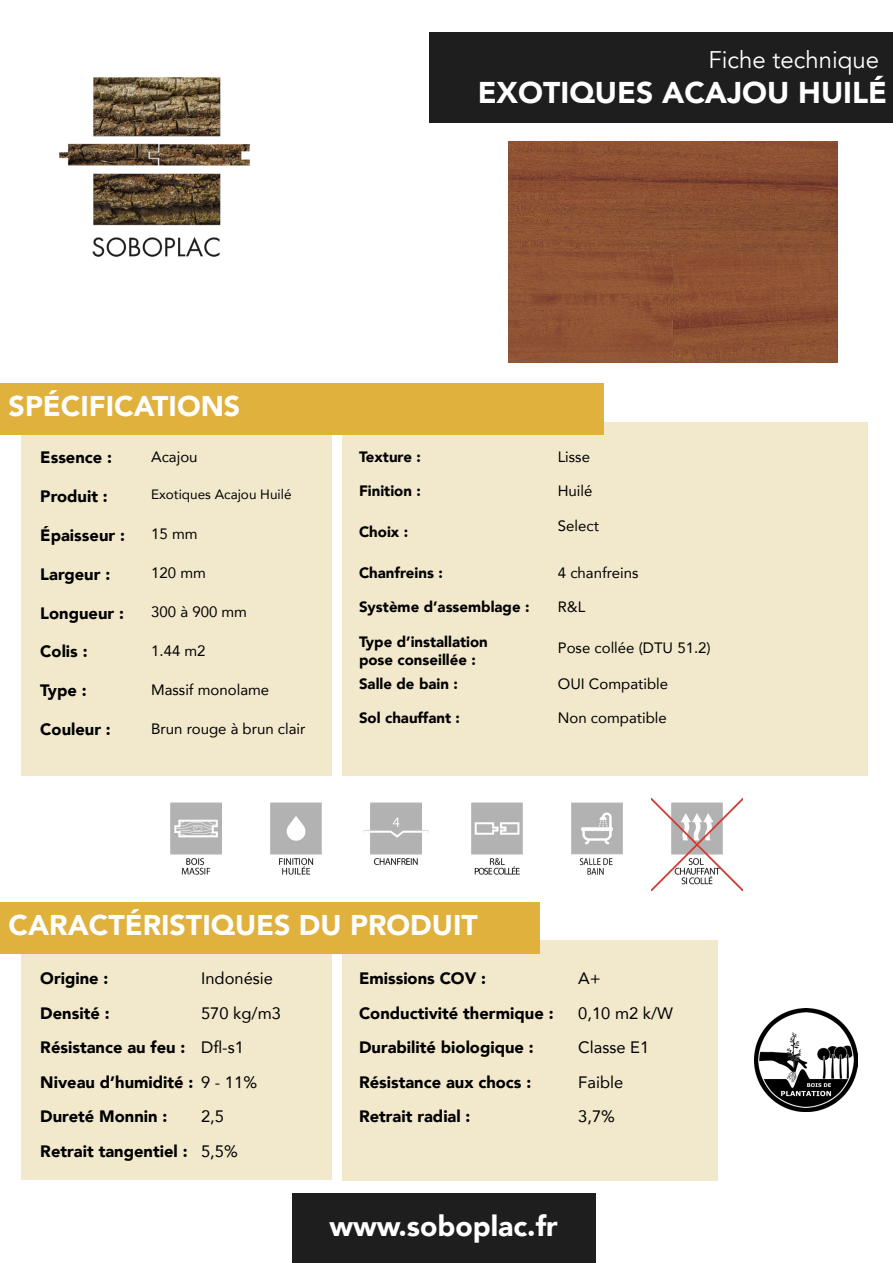
<style>
.page{position:relative;width:893px;height:1263px;background:#fff}
.page>*{position:absolute;margin:0;border:0;box-sizing:border-box;transform-origin:0 0}
.t1{font:900 36px "Avenir";color:#fff}
.t2{font:900 30px "Avenir";color:#fff}
.t3{font:900 28.5px "Avenir";color:#fff}
.t4{font:24px "Avenir";color:#fff}
.t5{font:900 16.5px "Avenir";color:#000}
.t6{font:16.5px "Avenir";color:#000}
.t7{font:15px "Avenir";color:#000}
.t8{font:900 15px "Avenir";color:#000}
.t9{font:13.5px "Avenir";color:#000}
</style>
<div class="page">
<div style="left:342px;top:940px;width:376px;height:240px;background:#f2e9cc"></div>
<img style="left:754px;top:1008px;width:103px;height:103px">
<img style="left:270px;top:802px;width:52px;height:73px">
<img style="left:471px;top:802px;width:52px;height:73px">
<div style="left:21px;top:954px;width:311px;height:226px;background:#f2e9cc"></div>
<div style="left:342px;top:422px;width:526px;height:354px;background:#f2e9cc"></div>
<div style="left:21px;top:431px;width:311px;height:345px;background:#f2e9cc"></div>
<div style="left:430px;top:32px;width:463px;height:91px;background:#1e1e1f"></div>
<img style="left:508px;top:142px;width:330px;height:220px">
<img style="left:59px;top:77px;width:191px;height:180px">
<div style="left:0;top:383px;width:604px;height:52px;background:#e0b13c"></div>
<div style="left:0;top:902px;width:539px;height:52px;background:#e0b13c"></div>
<img style="left:363px;top:802px;width:66px;height:64px">
<img style="left:571px;top:802px;width:52px;height:73px">
<img style="left:170px;top:802px;width:52px;height:73px">
<div style="left:292px;top:1193px;width:303px;height:70px;background:#1e1e1f"></div>
<img style="left:651px;top:798px;width:92px;height:92px">
<p class="t4" style="left:708px;top:45px;width:172px">Fiche technique</p>
<p class="t2" style="left:478px;top:67px;width:411px">EXOTIQUES ACAJOU HUILÉ</p>
<h1 class="t1" style="left:558px;top:60px;width:299px">O’TANTIK Atelier</h1>
<p class="t3" style="left:9px;top:382px;width:233px">SPÉCIFICATIONS</p>
<p class="t5" style="left:40px;top:443px;width:73px">Essence :</p>
<p class="t5" style="left:40px;top:482px;width:69px">Produit :</p>
<p class="t5" style="left:40px;top:521px;width:86px">Épaisseur :</p>
<p class="t5" style="left:40px;top:560px;width:71px">Largeur :</p>
<p class="t5" style="left:40px;top:599px;width:85px">Longueur :</p>
<p class="t5" style="left:40px;top:637px;width:49px">Colis :</p>
<p class="t5" style="left:40px;top:676px;width:48px">Type :</p>
<p class="t5" style="left:40px;top:715px;width:72px">Couleur :</p>
<p class="t7" style="left:151px;top:444px;width:48px">Acajou</p>
<p class="t9" style="left:151px;top:484px;width:142px">Exotiques Acajou Huilé</p>
<p class="t7" style="left:151px;top:522px;width:48px">15 mm</p>
<p class="t7" style="left:151px;top:561px;width:56px">120 mm</p>
<p class="t7" style="left:151px;top:600px;width:97px">300 à 900 mm</p>
<p class="t7" style="left:151px;top:639px;width:56px">1.44 m2</p>
<p class="t7" style="left:151px;top:677px;width:120px">Massif monolame</p>
<p class="t7" style="left:151px;top:716px;width:156px">Brun rouge à brun clair</p>
<p class="t8" style="left:359px;top:444px;width:63px">Texture :</p>
<p class="t8" style="left:359px;top:478px;width:63px">Finition :</p>
<p class="t8" style="left:359px;top:519px;width:51px">Choix :</p>
<p class="t8" style="left:359px;top:560px;width:85px">Chanfreins :</p>
<p class="t8" style="left:359px;top:594px;width:172px">Système d’assemblage :</p>
<p class="t8" style="left:359px;top:629px;width:130px">Type d’installation</p>
<p class="t8" style="left:359px;top:647px;width:118px">pose conseillée :</p>
<p class="t8" style="left:359px;top:671px;width:100px">Salle de bain :</p>
<p class="t8" style="left:359px;top:705px;width:103px">Sol chauffant :</p>
<p class="t7" style="left:558px;top:444px;width:34px">Lisse</p>
<p class="t7" style="left:558px;top:479px;width:36px">Huilé</p>
<p class="t7" style="left:558px;top:514px;width:43px">Select</p>
<p class="t7" style="left:558px;top:560px;width:82px">4 chanfreins</p>
<p class="t7" style="left:558px;top:595px;width:29px">R&amp;L</p>
<p class="t7" style="left:558px;top:636px;width:154px">Pose collée (DTU 51.2)</p>
<p class="t7" style="left:558px;top:672px;width:112px">OUI Compatible</p>
<p class="t7" style="left:558px;top:706px;width:110px">Non compatible</p>
<p class="t3" style="left:9px;top:901px;width:471px">CARACTÉRISTIQUES DU PRODUIT</p>
<p class="t5" style="left:40px;top:964px;width:70px">Origine :</p>
<p class="t5" style="left:40px;top:999px;width:71px">Densité :</p>
<p class="t5" style="left:40px;top:1033px;width:147px">Résistance au feu :</p>
<p class="t5" style="left:40px;top:1068px;width:155px">Niveau d’humidité :</p>
<p class="t5" style="left:40px;top:1102px;width:129px">Dureté Monnin :</p>
<p class="t5" style="left:40px;top:1137px;width:149px">Retrait tangentiel :</p>
<p class="t6" style="left:201px;top:965px;width:73px">Indonésie</p>
<p class="t6" style="left:201px;top:999px;width:81px">570 kg/m3</p>
<p class="t6" style="left:201px;top:1034px;width:44px">Dfl-s1</p>
<p class="t6" style="left:201px;top:1069px;width:57px">9 - 11%</p>
<p class="t6" style="left:201px;top:1103px;width:24px">2,5</p>
<p class="t6" style="left:201px;top:1138px;width:38px">5,5%</p>
<p class="t5" style="left:359px;top:964px;width:129px">Emissions COV :</p>
<p class="t5" style="left:359px;top:999px;width:196px">Conductivité thermique :</p>
<p class="t5" style="left:359px;top:1033px;width:176px">Durabilité biologique :</p>
<p class="t5" style="left:359px;top:1068px;width:174px">Résistance aux chocs :</p>
<p class="t5" style="left:359px;top:1102px;width:113px">Retrait radial :</p>
<p class="t6" style="left:578px;top:965px;width:24px">A+</p>
<p class="t6" style="left:578px;top:999px;width:96px">0,10 m2 k/W</p>
<p class="t6" style="left:578px;top:1034px;width:72px">Classe E1</p>
<p class="t6" style="left:578px;top:1069px;width:46px">Faible</p>
<p class="t6" style="left:578px;top:1103px;width:38px">3,7%</p>
<p class="t3" style="left:329px;top:1201px;width:230px">www.soboplac.fr</p>
</div>
